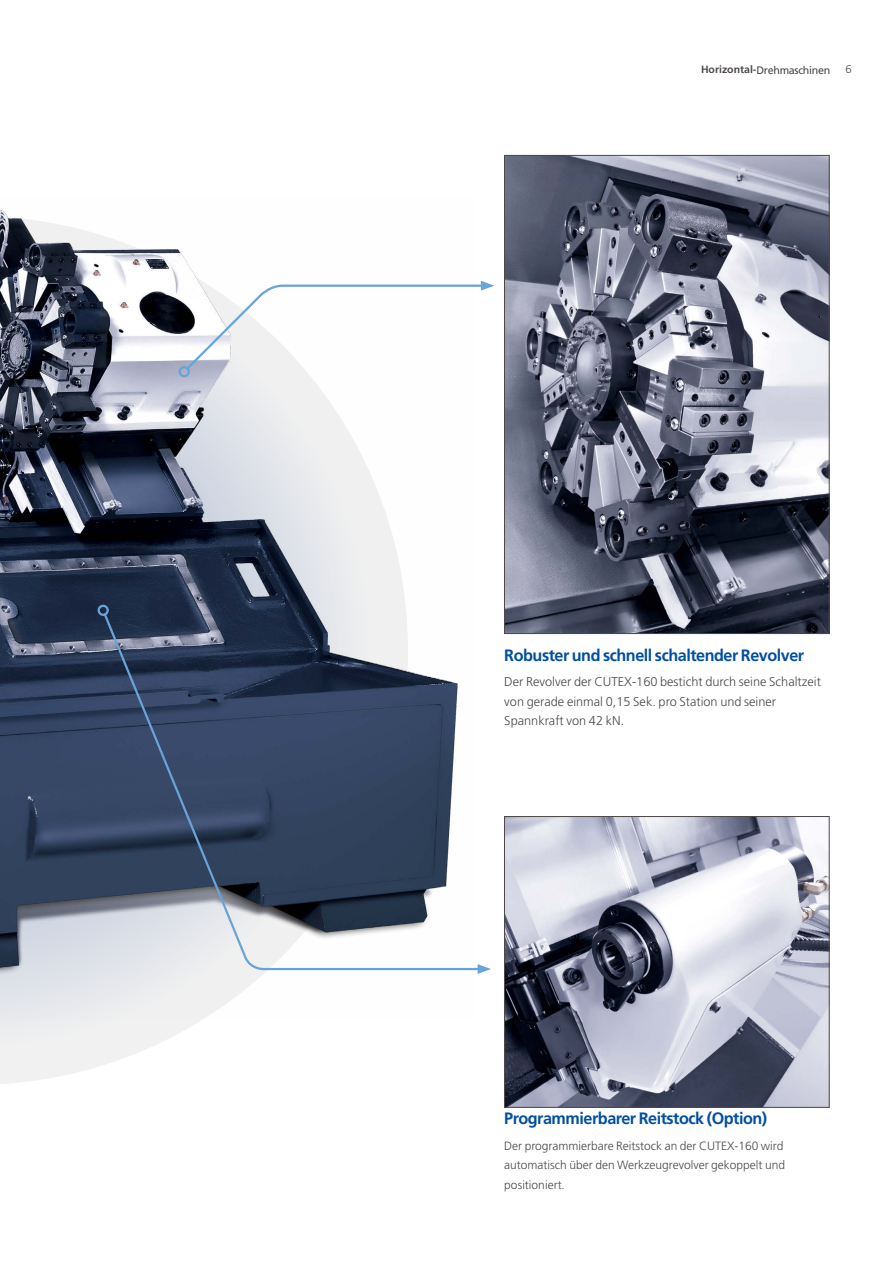
<style>
.page{position:relative;width:893px;height:1263px;background:#fff}
.page>*{position:absolute;margin:0;border:0;box-sizing:border-box;transform-origin:0 0}
.t1{font:700 16.5px "Frutiger";letter-spacing:-.03em;color:#004fa2}
.t2{font:300 12.75px/19.5px "Frutiger";color:#4c4948}
.t3{font:300 12px/19.5px "Frutiger";color:#4c4948}
.t4{font:300 11.25px "Frutiger";color:#4c4948}
.t5{font:10.95px "Frutiger";letter-spacing:-.03em;color:#4c4948}
.s1{font-weight:700;font-size:10.5px}
</style>
<div class="page">
<svg style="left:0;top:1018px;width:204px;height:66px"></svg>
<img style="left:0;top:210px;width:406px;height:808px">
<img style="left:506px;top:157px;width:321px;height:475px">
<div style="left:504px;top:155px;width:325px;height:479px;border:1px solid #4c4948"></div>
<img style="left:506px;top:818px;width:321px;height:287px">
<div style="left:504px;top:816px;width:325px;height:291px;border:1px solid #4c4948"></div>
<svg style="left:102px;top:611px;width:376px;height:360px"></svg>
<svg style="left:478px;top:964px;width:13px;height:10px"></svg>
<div style="left:98px;top:605px;width:11px;height:11px;border:2px solid #69a3d8;border-radius:50%"></div>
<div style="left:179px;top:366px;width:11px;height:11px;border:2px solid #69a3d8;border-radius:50%"></div>
<svg style="left:184px;top:281px;width:310px;height:91px"></svg>
<p class="t5" style="left:701px;top:64px;width:131px"><span class="s1">Horizontal-</span>Drehmaschinen</p>
<p class="t4" style="left:845px;top:63px;width:8px">6</p>
<p class="t1" style="left:504px;top:645px;width:301px">Robuster und schnell schaltender Revolver</p>
<p class="t2" style="left:504px;top:672px;width:318px">Der Revolver der CUTEX-160 besticht durch seine Schaltzeit von gerade einmal 0,15 Sek. pro Station und seiner<br>Spannkraft von 42 kN.</p>
<p class="t1" style="left:504px;top:1108px;width:265px">Programmierbarer Reitstock (Option)</p>
<p class="t3" style="left:504px;top:1136px;width:282px">Der programmierbare Reitstock an der CUTEX-160 wird automatisch über den Werkzeugrevolver gekoppelt und positioniert.</p>
</div>
